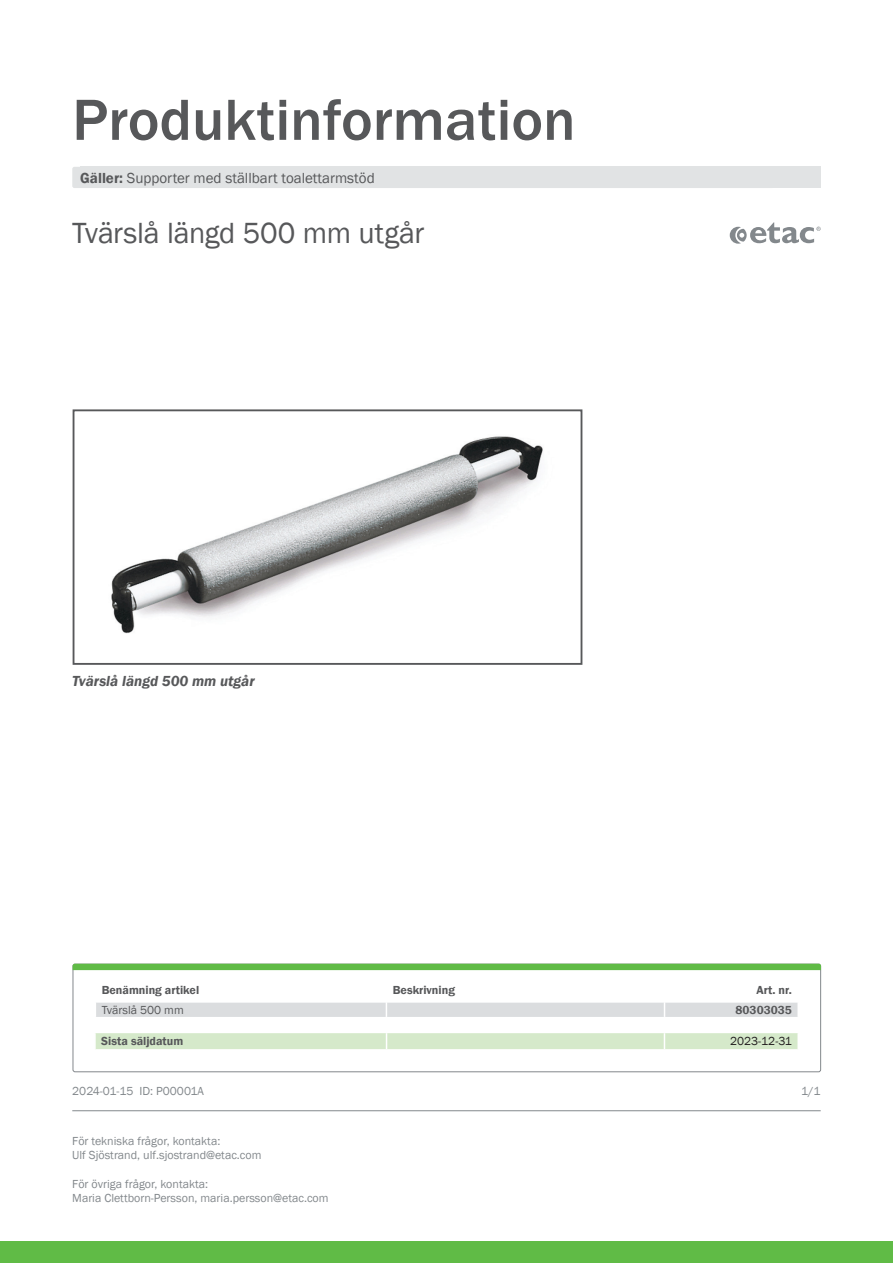
<style>
.page{position:relative;width:893px;height:1263px;background:#fff}
.page>*{position:absolute;margin:0;border:0;box-sizing:border-box;transform-origin:0 0}
.t1{font:500 60px "Franklin Gothic";color:#57585a}
.t2{font:30px "Franklin Gothic";letter-spacing:-.01em;color:#57585a}
.t3{font:15px "Franklin Gothic";color:#57585a}
.t4{font:italic 600 15px "Franklin Gothic";color:#57585a}
.t5{font:12px/14.2px "Franklin Gothic";color:#83888c}
.t6{font:600 12px "Franklin Gothic";color:#57585a}
.t7{font:12px "Franklin Gothic";color:#57585a}
.t8{font:12px "Franklin Gothic";color:#231f20}
.s1{font-weight:600}
</style>
<div class="page">
<svg style="left:730px;top:222px;width:91px;height:22px"></svg>
<img style="left:111px;top:436px;width:432px;height:198px">
<div style="left:73px;top:409px;width:509px;height:256px;border:2px solid #57585a"></div>
<hr style="left:72px;top:1110px;width:749px;height:1px;background:#83888c">
<div style="left:0;top:1242px;width:893px;height:21px;background:#60bb46"></div>
<div style="left:80px;top:167px;width:741px;height:21px;background:#e1e3e4"></div>
<svg style="left:96px;top:1002px;width:702px;height:15px;background:#dcdee0"></svg>
<svg style="left:95px;top:1033px;width:703px;height:16px;background:#d5e9ca"></svg>
<div style="left:73px;top:964px;width:748px;height:108px;border:1px solid #83888c;border-radius:2px"></div>
<div style="left:73px;top:964px;width:748px;height:6px;background:#60bb46"></div>
<h1 class="t1" style="left:72px;top:83px;width:505px">Produktinformation</h1>
<p class="t3" style="left:80px;top:168px;width:296px"><span class="s1">Gäller:</span> Supporter med ställbart toalettarmstöd</p>
<h2 class="t2" style="left:72px;top:215px;width:354px">Tvärslå längd 500 mm utgår</h2>
<p class="t4" style="left:72px;top:671px;width:184px">Tvärslå längd 500 mm utgår</p>
<p class="t6" style="left:102px;top:983px;width:99px">Benämning artikel</p>
<p class="t6" style="left:393px;top:983px;width:64px">Beskrivning</p>
<p class="t6" style="left:756px;top:983px;width:37px">Art. nr.</p>
<p class="t7" style="left:102px;top:1002px;width:84px">Tvärslå 500 mm</p>
<p class="t6" style="left:736px;top:1002px;width:58px">80303035</p>
<p class="t6" style="left:101px;top:1034px;width:83px">Sista säljdatum</p>
<p class="t8" style="left:730px;top:1034px;width:63px">2023-12-31</p>
<p class="t5" style="left:72px;top:1084px;width:133px">2024-01-15 ID: P00001A</p>
<p class="t5" style="left:801px;top:1084px;width:21px">1/1</p>
<p class="t5" style="left:72px;top:1134px;width:191px">För tekniska frågor, kontakta:<br>Ulf Sjöstrand, ulf.sjostrand@etac.com</p>
<p class="t5" style="left:72px;top:1177px;width:258px">För övriga frågor, kontakta:<br>Maria Clettborn-Persson, maria.persson@etac.com</p>
</div>
